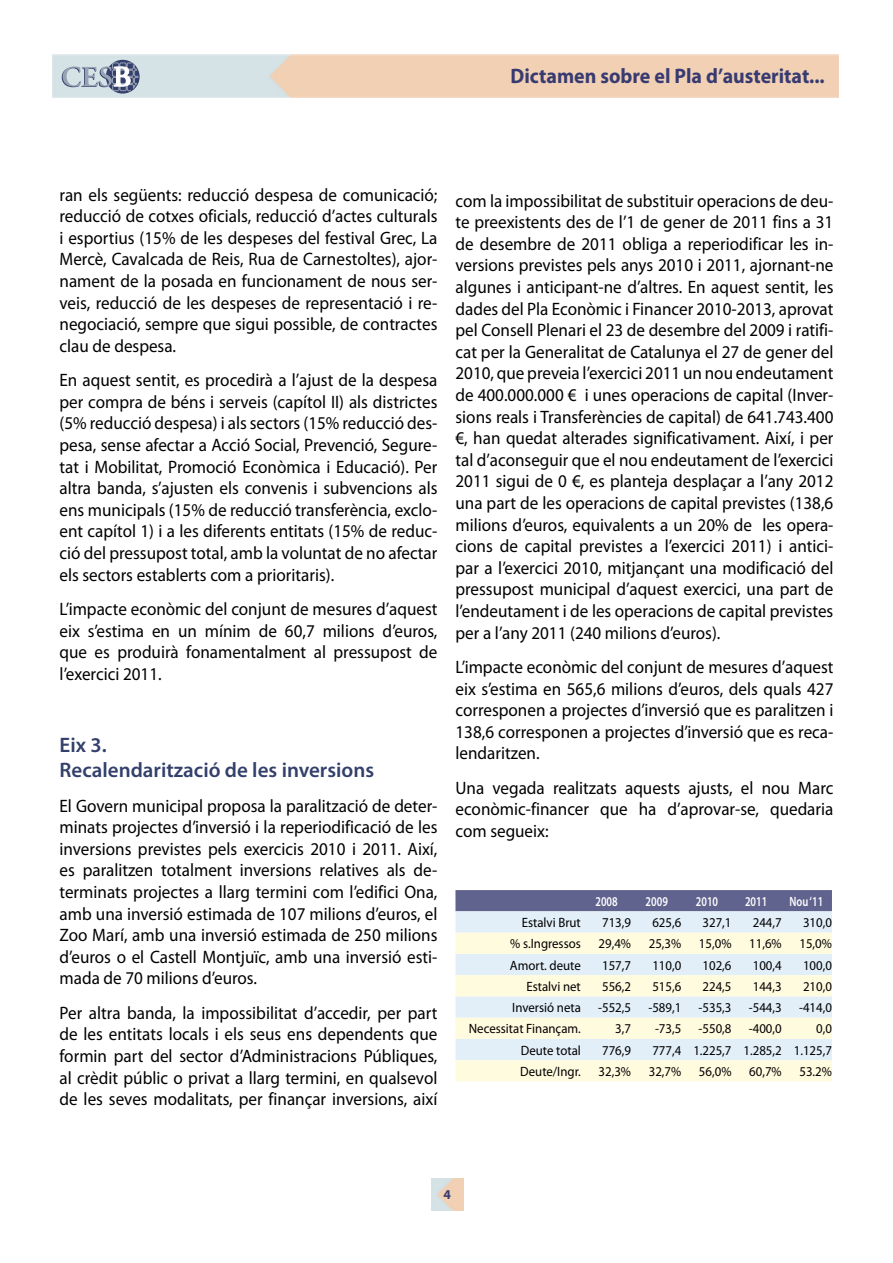
<style>
.page{position:relative;width:893px;height:1263px;background:#fff}
.page>*{position:absolute;margin:0;border:0;box-sizing:border-box;transform-origin:0 0}
.t1{font:600 21px/25.2px "Myriad Pro";color:#33406b}
.t2{font:700 21px "Myriad Pro";color:#383b71;scale:.95 1}
.t3{font:18px/21.6px "Myriad Pro";color:#000;text-align:justify;scale:.95 1}
.t4{font:13.5px "Myriad Pro";color:#000;scale:.95 1}
.t5{font:600 13.5px "Myriad Pro";color:#fff;scale:.77 1}
.t6{font:700 13.5px "Myriad";color:#383b71}
</style>
<div class="page">
<img style="left:431px;top:1179px;width:32px;height:32px">
<img style="left:52px;top:54px;width:787px;height:44px">
<svg style="left:106px;top:60px;width:34px;height:34px"></svg>
<svg style="left:62px;top:62px;width:77px;height:29px;background:#a7b2c1"></svg>
<div style="left:455px;top:890px;width:377px;height:21px;background:#60638d"></div>
<div style="left:455px;top:911px;width:377px;height:21px;background:#e2eef8"></div>
<svg style="left:455px;top:932px;width:377px;height:149px;background:#f2f5e9"></svg>
<p class="t2" style="left:510px;top:62px;width:332px">Dictamen sobre el Pla d’austeritat...</p>
<p class="t3" style="left:60px;top:183px;width:399px">ran els següents: reducció despesa de comunicació; reducció de cotxes oficials, reducció d’actes culturals i esportius (15% de les despeses del festival Grec, La Mercè, Cavalcada de Reis, Rua de Carnestoltes), ajor&shy;nament de la posada en funcionament de nous ser&shy;veis, reducció de les despeses de representació i re&shy;negociació, sempre que sigui possible, de contractes clau de despesa.</p>
<p class="t3" style="left:60px;top:369px;width:399px">En aquest sentit, es procedirà a l’ajust de la despesa per compra de béns i serveis (capítol II) als districtes (5% reducció despesa) i als sectors (15% reducció des&shy;pesa, sense afectar a Acció Social, Prevenció, Segure&shy;tat i Mobilitat, Promoció Econòmica i Educació). Per altra banda, s’ajusten els convenis i subvencions als ens municipals (15% de reducció transferència, exclo&shy;ent capítol 1) i a les diferents entitats (15% de reduc&shy;ció del pressupost total, amb la voluntat de no afectar els sectors establerts com a prioritaris).</p>
<p class="t3" style="left:60px;top:598px;width:399px">L’impacte econòmic del conjunt de mesures d’aquest eix s’estima en un mínim de 60,7 milions d’euros, que es produirà fonamentalment al pressupost de l’exercici 2011.</p>
<p class="t1" style="left:60px;top:732px;width:316px">Eix 3.<br>Recalendarització de les inversions</p>
<p class="t3" style="left:60px;top:794px;width:399px">El Govern municipal proposa la paralització de deter&shy;minats projectes d’inversió i la reperiodificació de les inversions previstes pels exercicis 2010 i 2011. Així, es paralitzen totalment inversions relatives als de&shy;terminats projectes a llarg termini com l’edifici Ona, amb una inversió estimada de 107 milions d’euros, el Zoo Marí, amb una inversió estimada de 250 milions d’euros o el Castell Montjuïc, amb una inversió esti&shy;mada de 70 milions d’euros.</p>
<p class="t3" style="left:60px;top:1002px;width:399px">Per altra banda, la impossibilitat d’accedir, per part de les entitats locals i els seus ens dependents que formin part del sector d’Administracions Públiques, al crèdit públic o privat a llarg termini, en qualsevol de les seves modalitats, per finançar inversions, així</p>
<p class="t3" style="left:455px;top:189px;width:399px">com la impossibilitat de substituir operacions de deu&shy;te preexistents des de l’1 de gener de 2011 fins a 31 de desembre de 2011 obliga a reperiodificar les in&shy;versions previstes pels anys 2010 i 2011, ajornant-ne algunes i anticipant-ne d’altres. En aquest sentit, les dades del Pla Econòmic i Financer 2010-2013, aprovat pel Consell Plenari el 23 de desembre del 2009 i ratifi&shy;cat per la Generalitat de Catalunya el 27 de gener del 2010, que preveia l’exercici 2011 un nou endeutament de 400.000.000 € i unes operacions de capital (Inver&shy;sions reals i Transferències de capital) de 641.743.400 €, han quedat alterades significativament. Així, i per tal d’aconseguir que el nou endeutament de l’exercici 2011 sigui de 0 €, es planteja desplaçar a l’any 2012 una part de les operacions de capital previstes (138,6 milions d’euros, equivalents a un 20% de les opera&shy;cions de capital previstes a l’exercici 2011) i antici&shy;par a l’exercici 2010, mitjançant una modificació del pressupost municipal d’aquest exercici, una part de l’endeutament i de les operacions de capital previstes per a l’any 2011 (240 milions d’euros).</p>
<p class="t3" style="left:455px;top:656px;width:399px">L’impacte econòmic del conjunt de mesures d’aquest eix s’estima en 565,6 milions d’euros, dels quals 427 corresponen a projectes d’inversió que es paralitzen i 138,6 corresponen a projectes d’inversió que es reca&shy;lendaritzen.</p>
<p class="t3" style="left:455px;top:777px;width:399px">Una vegada realitzats aquests ajusts, el nou Marc econòmic-financer que ha d’aprovar-se, quedaria com segueix:</p>
<p class="t5" style="left:595px;top:893px;width:30px">2008</p>
<p class="t5" style="left:646px;top:893px;width:30px">2009</p>
<p class="t5" style="left:696px;top:893px;width:30px">2010</p>
<p class="t5" style="left:745px;top:893px;width:30px">2011</p>
<p class="t5" style="left:789px;top:893px;width:45px">Nou ‘11</p>
<p class="t4" style="left:522px;top:914px;width:64px">Estalvi Brut</p>
<p class="t4" style="left:602px;top:914px;width:32px">713,9</p>
<p class="t4" style="left:652px;top:914px;width:32px">625,6</p>
<p class="t4" style="left:703px;top:914px;width:32px">327,1</p>
<p class="t4" style="left:753px;top:914px;width:32px">244,7</p>
<p class="t4" style="left:803px;top:914px;width:32px">310,0</p>
<p class="t4" style="left:510px;top:935px;width:76px">% s.Ingressos</p>
<p class="t4" style="left:599px;top:935px;width:36px">29,4%</p>
<p class="t4" style="left:649px;top:935px;width:36px">25,3%</p>
<p class="t4" style="left:699px;top:935px;width:36px">15,0%</p>
<p class="t4" style="left:749px;top:935px;width:36px">11,6%</p>
<p class="t4" style="left:799px;top:935px;width:36px">15,0%</p>
<p class="t4" style="left:510px;top:957px;width:76px">Amort. deute</p>
<p class="t4" style="left:602px;top:957px;width:32px">157,7</p>
<p class="t4" style="left:652px;top:957px;width:32px">110,0</p>
<p class="t4" style="left:703px;top:957px;width:32px">102,6</p>
<p class="t4" style="left:753px;top:957px;width:32px">100,4</p>
<p class="t4" style="left:803px;top:957px;width:32px">100,0</p>
<p class="t4" style="left:526px;top:978px;width:59px">Estalvi net</p>
<p class="t4" style="left:602px;top:978px;width:32px">556,2</p>
<p class="t4" style="left:652px;top:978px;width:32px">515,6</p>
<p class="t4" style="left:703px;top:978px;width:32px">224,5</p>
<p class="t4" style="left:753px;top:978px;width:32px">144,3</p>
<p class="t4" style="left:803px;top:978px;width:32px">210,0</p>
<p class="t4" style="left:512px;top:999px;width:74px">Inversió neta</p>
<p class="t4" style="left:598px;top:999px;width:36px">-552,5</p>
<p class="t4" style="left:648px;top:999px;width:36px">-589,1</p>
<p class="t4" style="left:699px;top:999px;width:36px">-535,3</p>
<p class="t4" style="left:749px;top:999px;width:36px">-544,3</p>
<p class="t4" style="left:799px;top:999px;width:36px">-414,0</p>
<p class="t4" style="left:469px;top:1020px;width:119px">Necessitat Finançam.</p>
<p class="t4" style="left:615px;top:1020px;width:18px">3,7</p>
<p class="t4" style="left:655px;top:1020px;width:29px">-73,5</p>
<p class="t4" style="left:699px;top:1020px;width:36px">-550,8</p>
<p class="t4" style="left:749px;top:1020px;width:36px">-400,0</p>
<p class="t4" style="left:816px;top:1020px;width:18px">0,0</p>
<p class="t4" style="left:521px;top:1042px;width:65px">Deute total</p>
<p class="t4" style="left:602px;top:1042px;width:32px">776,9</p>
<p class="t4" style="left:652px;top:1042px;width:191px">777,4 1.225,7 1.285,2 1.125,7</p>
<p class="t4" style="left:520px;top:1063px;width:65px">Deute/Ingr.</p>
<p class="t4" style="left:599px;top:1063px;width:36px">32,3%</p>
<p class="t4" style="left:649px;top:1063px;width:36px">32,7%</p>
<p class="t4" style="left:699px;top:1063px;width:36px">56,0%</p>
<p class="t4" style="left:749px;top:1063px;width:36px">60,7%</p>
<p class="t4" style="left:799px;top:1063px;width:36px">53.2%</p>
<p class="t6" style="left:443px;top:1187px;width:9px">4</p>
</div>
